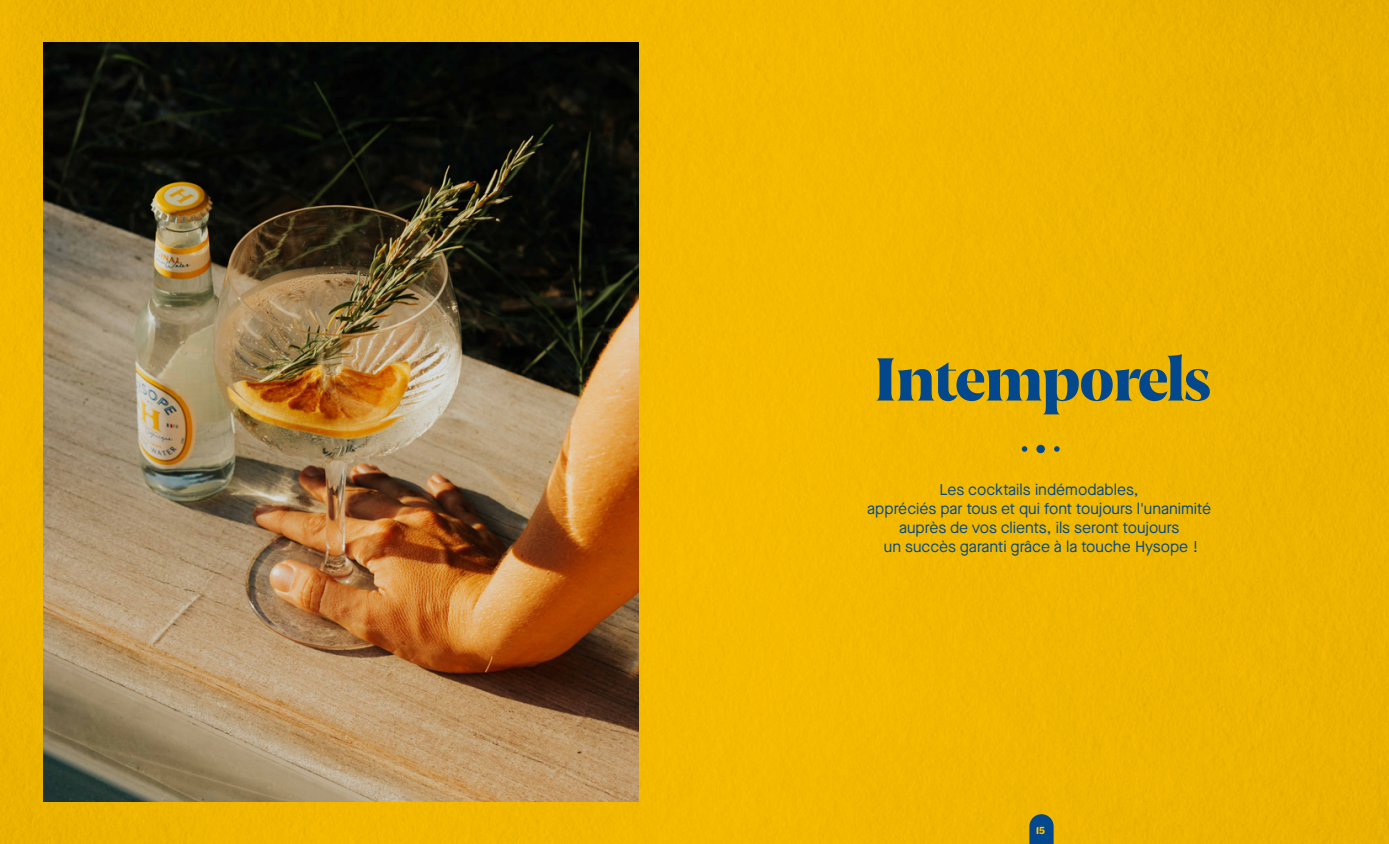
<style>
.page{position:relative;width:1389px;height:844px;background:#fff}
.page>*{position:absolute;margin:0;border:0;box-sizing:border-box;transform-origin:0 0}
.t1{font:900 57.75px "Joane";letter-spacing:-.03em;color:#03488c}
.t2{font:15.75px/19.2px "Maison Neue";color:#03488c;text-align:center}
.t3{font:700 10.5px "Americane";color:#fdc400}
</style>
<div class="page">
<div style="left:0;top:0;width:1389px;height:843px;background:#f1b700"></div>
<svg style="left:1036px;top:444px;width:9px;height:9px"></svg>
<svg style="left:1022px;top:446px;width:5px;height:5px"></svg>
<svg style="left:1054px;top:446px;width:6px;height:5px"></svg>
<svg style="left:1029px;top:814px;width:25px;height:29px"></svg>
<img style="left:44px;top:42px;width:595px;height:759px">
<h1 class="t1" style="left:874px;top:344px;width:339px">Intemporels</h1>
<p class="t2" style="left:867px;top:481px;width:345px">Les cocktails indémodables,<br>appréciés par tous et qui font toujours l'unanimité auprès de vos clients, ils seront toujours<br>un succès garanti grâce à la touche Hysope !</p>
<p class="t3" style="left:1036px;top:826px;width:10px">15</p>
</div>
